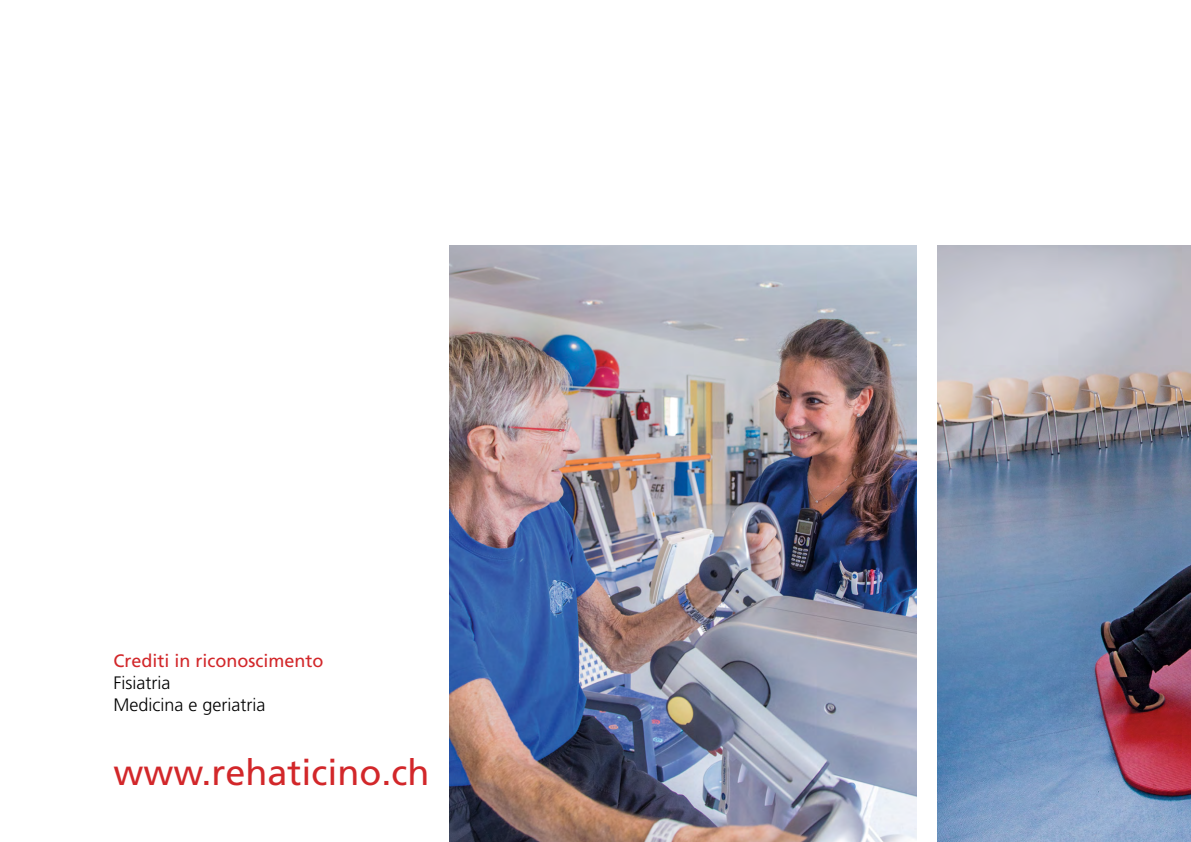
<style>
.page{position:relative;width:1191px;height:842px;background:#fff}
.page>*{position:absolute;margin:0;border:0;box-sizing:border-box;transform-origin:0 0}
.t1{font:36px "Frutiger";color:#d2272a}
.t2{font:300 18px "Frutiger";color:#000}
.t3{font:18px "Frutiger";color:#d2272a}
</style>
<div class="page">
<img style="left:937px;top:245px;width:254px;height:597px">
<img style="left:450px;top:245px;width:467px;height:597px">
<p class="t3" style="left:113px;top:650px;width:212px">Crediti in riconoscimento</p>
<p class="t2" style="left:113px;top:672px;width:58px">Fisiatria</p>
<p class="t2" style="left:113px;top:694px;width:153px">Medicina e geriatria</p>
<p class="t1" style="left:113px;top:751px;width:318px">www.rehaticino.ch</p>
</div>
